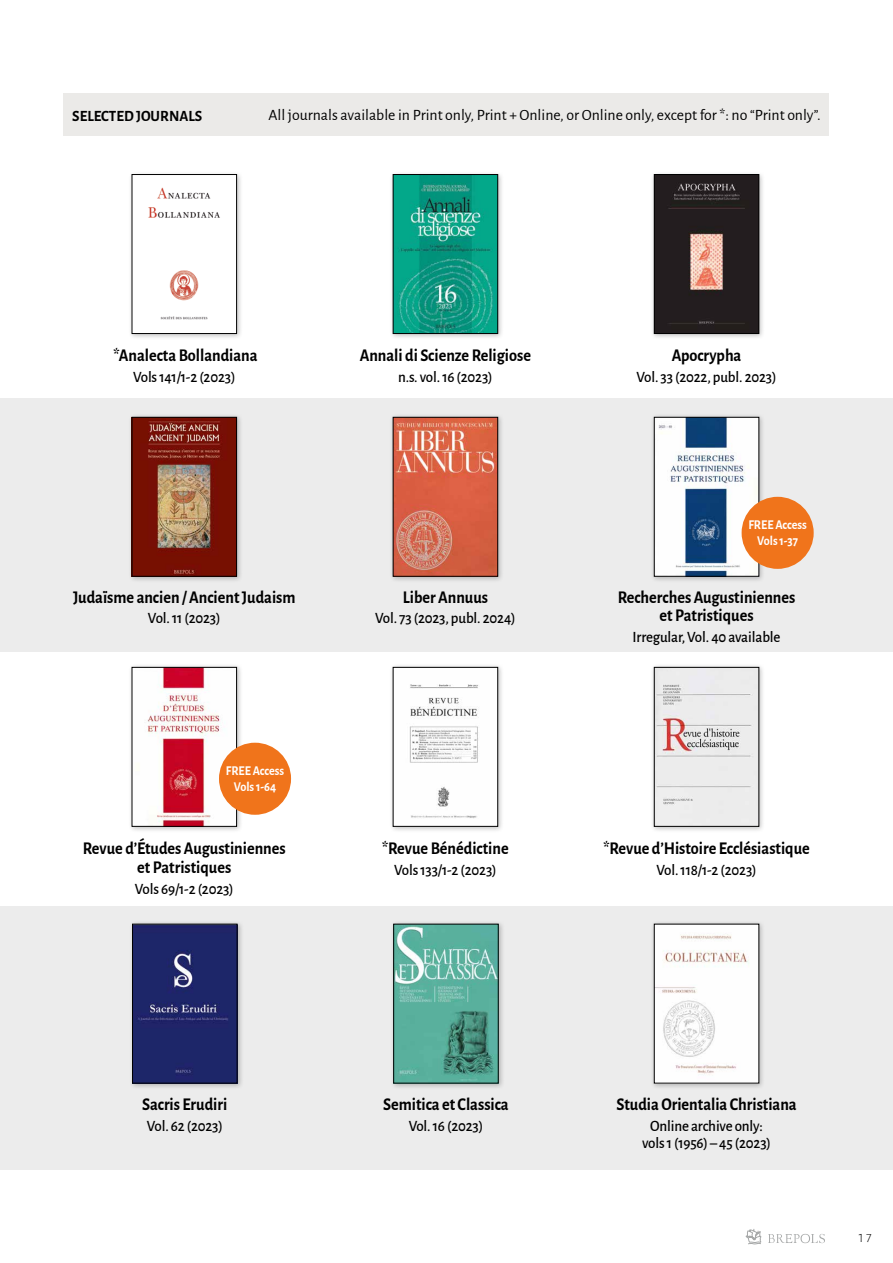
<style>
.page{position:relative;width:893px;height:1263px;background:#fff}
.page>*{position:absolute;margin:0;border:0;box-sizing:border-box;transform-origin:0 0}
.t1{font:700 18px/18.8px "Alegreya Sans";color:#000;text-align:center;scale:.9 1}
.t2{font:500 15.75px/16.5px "Alegreya Sans";letter-spacing:-.01em;color:#000;text-align:center;scale:.95 1}
.t3{font:15.75px "Alegreya Sans";color:#000}
.t4{font:700 15.75px "Alegreya Sans";color:#000;scale:.95 1}
.t5{font:700 13.5px/16.2px "Alegreya Sans";color:#fff;text-align:center;scale:.9 1}
.t6{font:300 13.5px "Alegreya Sans";color:#000}
</style>
<div class="page">
<svg style="left:768px;top:1234px;width:57px;height:9px"></svg>
<svg style="left:745px;top:1229px;width:17px;height:16px"></svg>
<div style="left:0;top:398px;width:893px;height:254px;background:#ececec"></div>
<div style="left:0;top:906px;width:893px;height:263px;background:#ececec"></div>
<div style="left:128px;top:171px;width:115px;height:169px;background:#000;opacity:.25"></div>
<img style="left:134px;top:176px;width:101px;height:156px">
<div style="left:132px;top:174px;width:105px;height:160px;border:1px solid #000"></div>
<div style="left:389px;top:171px;width:115px;height:169px;background:#000;opacity:.25"></div>
<img style="left:395px;top:176px;width:101px;height:156px">
<div style="left:393px;top:174px;width:105px;height:160px;border:1px solid #000"></div>
<div style="left:651px;top:171px;width:115px;height:169px;background:#000;opacity:.25"></div>
<img style="left:656px;top:176px;width:101px;height:156px">
<div style="left:654px;top:174px;width:105px;height:160px;border:1px solid #000"></div>
<div style="left:128px;top:414px;width:115px;height:169px;background:#000;opacity:.25"></div>
<img style="left:134px;top:419px;width:101px;height:155px">
<div style="left:132px;top:417px;width:105px;height:159px;border:1px solid #000"></div>
<div style="left:389px;top:414px;width:115px;height:169px;background:#000;opacity:.25"></div>
<img style="left:395px;top:419px;width:101px;height:155px">
<div style="left:393px;top:417px;width:105px;height:159px;border:1px solid #000"></div>
<div style="left:651px;top:414px;width:115px;height:169px;background:#000;opacity:.25"></div>
<img style="left:656px;top:419px;width:101px;height:155px">
<div style="left:654px;top:417px;width:105px;height:159px;border:1px solid #000"></div>
<div style="left:128px;top:664px;width:115px;height:169px;background:#000;opacity:.25"></div>
<img style="left:134px;top:669px;width:101px;height:155px">
<div style="left:132px;top:667px;width:105px;height:159px;border:1px solid #000"></div>
<div style="left:389px;top:664px;width:115px;height:169px;background:#000;opacity:.25"></div>
<img style="left:395px;top:669px;width:101px;height:155px">
<div style="left:393px;top:667px;width:105px;height:159px;border:1px solid #000"></div>
<div style="left:651px;top:664px;width:115px;height:169px;background:#000;opacity:.25"></div>
<img style="left:656px;top:669px;width:101px;height:155px">
<div style="left:654px;top:667px;width:105px;height:159px;border:1px solid #000"></div>
<div style="left:129px;top:920px;width:115px;height:170px;background:#000;opacity:.25"></div>
<img style="left:134px;top:926px;width:101px;height:155px">
<div style="left:132px;top:924px;width:105px;height:159px;border:1px solid #000"></div>
<div style="left:390px;top:920px;width:115px;height:170px;background:#000;opacity:.25"></div>
<img style="left:395px;top:926px;width:101px;height:155px">
<div style="left:393px;top:924px;width:105px;height:159px;border:1px solid #000"></div>
<div style="left:651px;top:920px;width:115px;height:170px;background:#000;opacity:.25"></div>
<img style="left:656px;top:926px;width:101px;height:155px">
<div style="left:654px;top:924px;width:105px;height:159px;border:1px solid #000"></div>
<div style="left:64px;top:94px;width:765px;height:42px;background:#ebeae8"></div>
<div style="left:742px;top:497px;width:72px;height:72px;background:#f0741b;border-radius:50%"></div>
<div style="left:219px;top:743px;width:72px;height:72px;background:#f0741b;border-radius:50%"></div>
<p class="t4" style="left:72px;top:104px;width:138px">SELECTED JOURNALS</p>
<p class="t3" style="left:268px;top:104px;width:554px">All journals available in Print only, Print + Online, or Online only, except for *: no “Print only”.</p>
<p class="t1" style="left:113px;top:345px;width:162px">*Analecta Bollandiana</p>
<p class="t2" style="left:133px;top:368px;width:109px">Vols 141/1-2 (2023)</p>
<p class="t1" style="left:360px;top:345px;width:192px">Annali di Scienze Religiose</p>
<p class="t2" style="left:398px;top:368px;width:101px">n.s. vol. 16 (2023)</p>
<p class="t1" style="left:672px;top:345px;width:79px">Apocrypha</p>
<p class="t2" style="left:636px;top:368px;width:149px">Vol. 33 (2022, publ. 2023)</p>
<p class="t5" style="left:748px;top:516px;width:66px">FREE Access<br>Vols 1-37</p>
<p class="t1" style="left:73px;top:586px;width:249px">Judaïsme ancien / Ancient Judaism</p>
<p class="t2" style="left:148px;top:609px;width:78px">Vol. 11 (2023)</p>
<p class="t1" style="left:403px;top:586px;width:96px">Liber Annuus</p>
<p class="t2" style="left:375px;top:609px;width:150px">Vol. 73 (2023, publ. 2024)</p>
<p class="t1" style="left:618px;top:586px;width:199px">Recherches Augustiniennes et Patristiques</p>
<p class="t2" style="left:633px;top:628px;width:157px">Irregular, Vol. 40 available</p>
<p class="t5" style="left:226px;top:762px;width:66px">FREE Access<br>Vols 1-64</p>
<p class="t1" style="left:83px;top:838px;width:227px">Revue d’Études Augustiniennes et Patristiques</p>
<p class="t2" style="left:135px;top:879px;width:106px">Vols 69/1-2 (2023)</p>
<p class="t1" style="left:382px;top:838px;width:142px">*Revue Bénédictine</p>
<p class="t2" style="left:394px;top:861px;width:109px">Vols 133/1-2 (2023)</p>
<p class="t1" style="left:603px;top:838px;width:231px">*Revue d’Histoire Ecclésiastique</p>
<p class="t2" style="left:656px;top:861px;width:107px">Vol. 118/1-2 (2023)</p>
<p class="t1" style="left:142px;top:1094px;width:96px">Sacris Erudiri</p>
<p class="t2" style="left:147px;top:1117px;width:82px">Vol. 62 (2023)</p>
<p class="t1" style="left:383px;top:1094px;width:141px">Semitica et Classica</p>
<p class="t2" style="left:409px;top:1117px;width:80px">Vol. 16 (2023)</p>
<p class="t1" style="left:616px;top:1094px;width:202px">Studia Orientalia Christiana</p>
<p class="t2" style="left:642px;top:1117px;width:137px">Online archive only: vols 1 (1956) – 45 (2023)</p>
<p class="t6" style="left:859px;top:1228px;width:14px">17</p>
</div>
